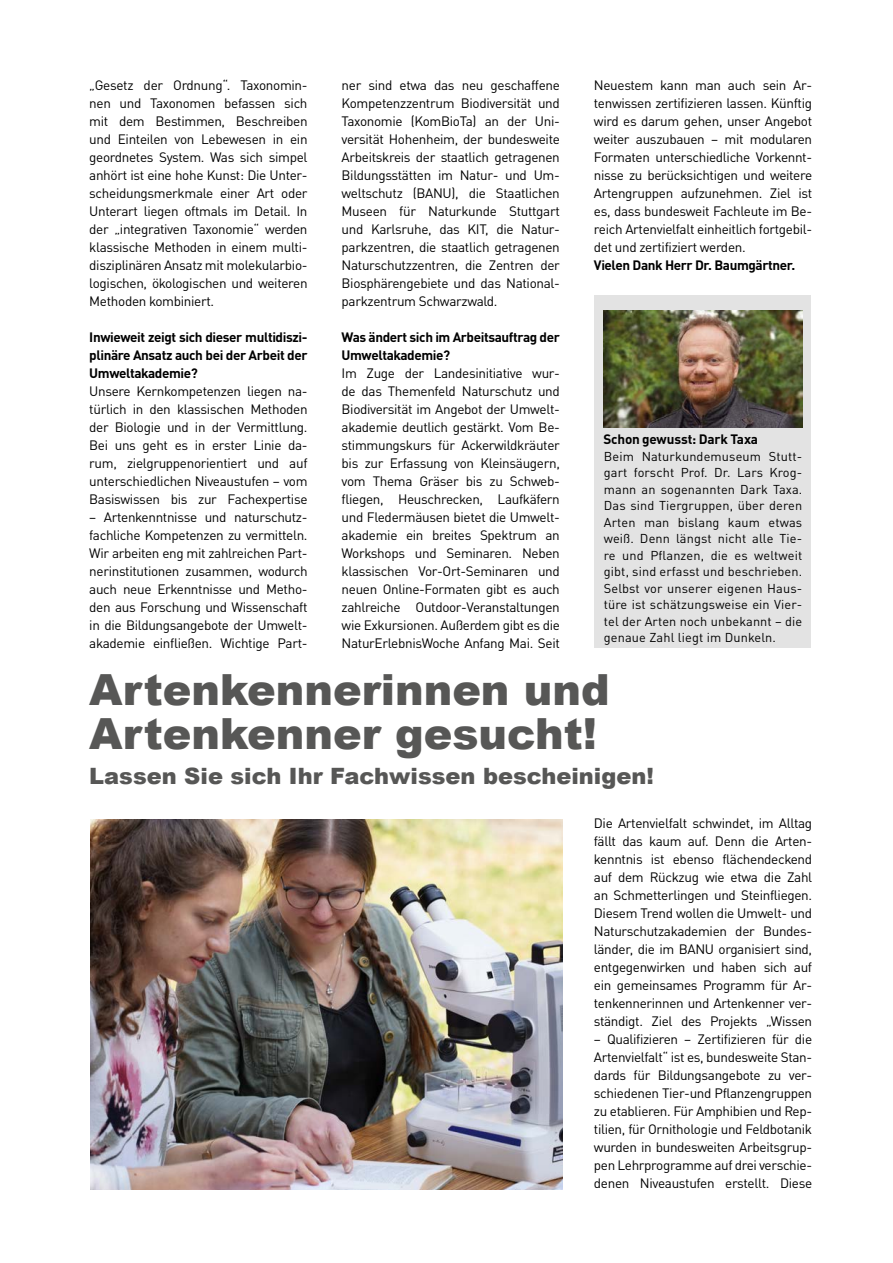
<style>
.page{position:relative;width:893px;height:1263px;background:#fff}
.page>*{position:absolute;margin:0;border:0;box-sizing:border-box;transform-origin:0 0}
.t1{font:900 42.9px/44px "Arial";color:#575756}
.t2{font:900 22.5px "Arial";color:#575756}
.t3{font:13.5px/18px "DINOT";letter-spacing:-.025em;color:#000;text-align:justify}
.t4{font:700 13.5px/18px "DINOT";letter-spacing:-.03em;color:#000;text-align:justify}
.t5{font:12.75px/16.5px "DINOT";letter-spacing:.01em;color:#000;text-align:justify}
</style>
<div class="page">
<div style="left:594px;top:295px;width:217px;height:353px;background:#e3e3e3"></div>
<img style="left:90px;top:820px;width:472px;height:370px">
<img style="left:604px;top:310px;width:198px;height:118px">
<p class="t3" style="left:89px;top:76px;width:220px">„Gesetz der Ordnung“. Taxonomin&shy;nen und Taxonomen befassen sich mit dem Bestimmen, Beschreiben und Einteilen von Lebewesen in ein geordnetes System. Was sich simpel anhört ist eine hohe Kunst: Die Unter&shy;scheidungsmerkmale einer Art oder Unterart liegen oftmals im Detail. In der „integrativen Taxonomie“ werden klassische Methoden in einem multi&shy;disziplinären Ansatz mit molekularbio&shy;logischen, ökologischen und weiteren Methoden kombiniert.</p>
<p class="t4" style="left:89px;top:328px;width:220px">Inwieweit zeigt sich dieser multidiszi&shy;plinäre Ansatz auch bei der Arbeit der Umweltakademie?</p>
<p class="t3" style="left:89px;top:382px;width:220px">Unsere Kernkompetenzen liegen na&shy;türlich in den klassischen Methoden der Biologie und in der Vermittlung.<br>Bei uns geht es in erster Linie da&shy;rum, zielgruppenorientiert und auf unterschiedlichen Niveaustufen – vom Basiswissen bis zur Fachexpertise</p>
<p class="t3" style="left:89px;top:508px;width:220px">– Artenkenntnisse und naturschutz&shy;fachliche Kompetenzen zu vermitteln.<br>Wir arbeiten eng mit zahlreichen Part&shy;nerinstitutionen zusammen, wodurch auch neue Erkenntnisse und Metho&shy;den aus Forschung und Wissenschaft in die Bildungsangebote der Umwelt&shy;akademie einfließen. Wichtige Part-</p>
<p class="t3" style="left:342px;top:76px;width:220px">ner sind etwa das neu geschaffene Kompetenzzentrum Biodiversität und Taxonomie (KomBioTa) an der Uni&shy;versität Hohenheim, der bundesweite Arbeitskreis der staatlich getragenen Bildungsstätten im Natur- und Um&shy;weltschutz (BANU), die Staatlichen Museen für Naturkunde Stuttgart und Karlsruhe, das KIT, die Natur&shy;parkzentren, die staatlich getragenen Naturschutzzentren, die Zentren der Biosphärengebiete und das National&shy;parkzentrum Schwarzwald.</p>
<p class="t4" style="left:342px;top:328px;width:220px">Was ändert sich im Arbeitsauftrag der<br>Umweltakademie?</p>
<p class="t3" style="left:342px;top:364px;width:220px">Im Zuge der Landesinitiative wur&shy;de das Themenfeld Naturschutz und Biodiversität im Angebot der Umwelt&shy;akademie deutlich gestärkt. Vom Be&shy;stimmungskurs für Ackerwildkräuter bis zur Erfassung von Kleinsäugern, vom Thema Gräser bis zu Schweb&shy;fliegen, Heuschrecken, Laufkäfern und Fledermäusen bietet die Umwelt&shy;akademie ein breites Spektrum an Workshops und Seminaren. Neben klassischen Vor-Ort-Seminaren und neuen Online-Formaten gibt es auch zahlreiche Outdoor-Veranstaltungen wie Exkursionen. Außerdem gibt es die NaturErlebnisWoche Anfang Mai. Seit</p>
<p class="t3" style="left:594px;top:76px;width:220px">Neuestem kann man auch sein Ar&shy;tenwissen zertifizieren lassen. Künftig wird es darum gehen, unser Angebot weiter auszubauen – mit modularen Formaten unterschiedliche Vorkennt&shy;nisse zu berücksichtigen und weitere Artengruppen aufzunehmen. Ziel ist es, dass bundesweit Fachleute im Be&shy;reich Artenvielfalt einheitlich fortgebil&shy;det und zertifiziert werden.</p>
<p class="t4" style="left:594px;top:256px;width:203px">Vielen Dank Herr Dr. Baumgärtner.</p>
<h2 class="t4" style="left:603px;top:430px;width:156px">Schon gewusst: Dark Taxa</h2>
<p class="t5" style="left:604px;top:448px;width:200px">Beim Naturkundemuseum Stutt&shy;gart forscht Prof. Dr. Lars Krog&shy;mann an sogenannten Dark Taxa.<br>Das sind Tiergruppen, über deren Arten man bislang kaum etwas weiß. Denn längst nicht alle Tie&shy;re und Pflanzen, die es weltweit gibt, sind erfasst und beschrieben.<br>Selbst vor unserer eigenen Haus&shy;türe ist schätzungsweise ein Vier&shy;tel der Arten noch unbekannt – die genaue Zahl liegt im Dunkeln.</p>
<h1 class="t1" style="left:89px;top:666px;width:522px">Artenkennerinnen und<br>Artenkenner gesucht!</h1>
<h2 class="t2" style="left:89px;top:759px;width:566px">Lassen Sie sich Ihr Fachwissen bescheinigen!</h2>
<p class="t3" style="left:594px;top:814px;width:220px">Die Artenvielfalt schwindet, im Alltag fällt das kaum auf. Denn die Arten&shy;kenntnis ist ebenso flächendeckend auf dem Rückzug wie etwa die Zahl an Schmetterlingen und Steinfliegen.<br>Diesem Trend wollen die Umwelt- und Naturschutzakademien der Bundes&shy;länder, die im BANU organisiert sind, entgegenwirken und haben sich auf ein gemeinsames Programm für Ar&shy;tenkennerinnen und Artenkenner ver&shy;ständigt. Ziel des Projekts „Wissen</p>
<p class="t3" style="left:594px;top:1030px;width:220px">– Qualifizieren – Zertifizieren für die Artenvielfalt“ ist es, bundesweite Stan&shy;dards für Bildungsangebote zu ver&shy;schiedenen Tier-und Pflanzengruppen zu etablieren. Für Amphibien und Rep&shy;tilien, für Ornithologie und Feldbotanik wurden in bundesweiten Arbeitsgrup&shy;pen Lehrprogramme auf drei verschie&shy;denen Niveaustufen erstellt. Diese</p>
</div>
